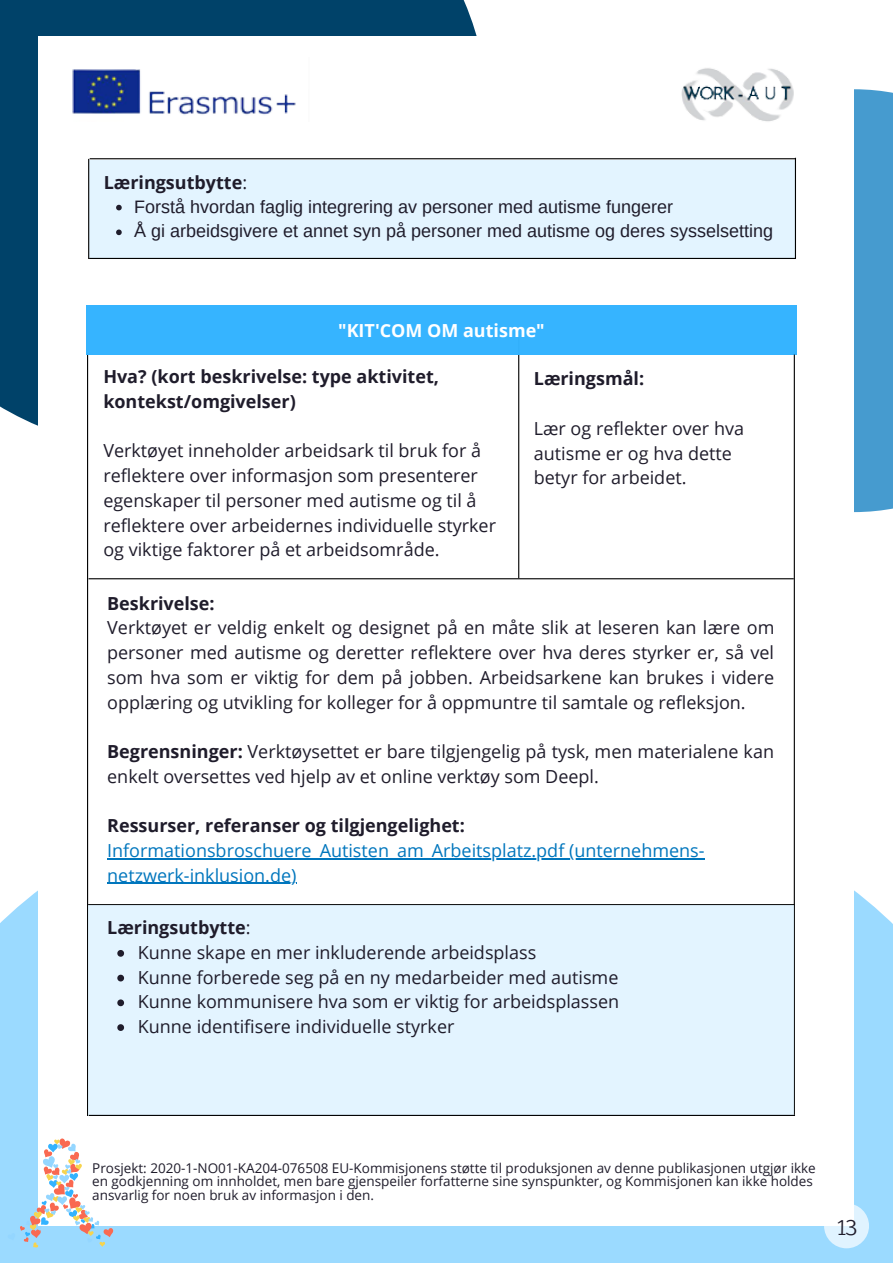
<style>
.page{position:relative;width:893px;height:1264px;background:#fff}
.page>*{position:absolute;margin:0;border:0;box-sizing:border-box;transform-origin:0 0}
.t1{font:21.15px "Souses";color:#1f1c2b}
.t2{font:18px/24.8px "Open Sans";color:#1f1c2b}
.t3{font:700 18px/24.8px "Open Sans";color:#1f1c2b}
.t4{font:18px/24.8px "Arimo";color:#1f1c2b}
.t5{font:18px/24.8px "Open Sans";color:#0076bd}
.t6{font:700 18px "Open Sans";color:#fff}
.t7{font:13.5px/13.5px "Open Sans";color:#1f1c2b}
.s1{font-weight:400}
.s2{font-weight:700}
</style>
<div class="page">
<div style="left:0;top:890px;width:892px;height:372px;background:#9bdaff"></div>
<div style="left:0;top:0;width:477px;height:426px;background:#004269"></div>
<div style="left:854px;top:89px;width:38px;height:423px;background:#469bcf"></div>
<div style="left:38px;top:36px;width:815px;height:1190px;background:#fff"></div>
<img style="left:72px;top:69px;width:224px;height:46px">
<img style="left:681px;top:68px;width:113px;height:54px">
<svg style="left:7px;top:1136px;width:107px;height:112px"></svg>
<hr style="left:90px;top:158px;width:706px;height:1px;background:#000">
<svg style="left:824px;top:1203px;width:45px;height:45px;fill:#e0f3ff"></svg>
<div style="left:89px;top:160px;width:705px;height:97px;background:#e3f4ff"></div>
<svg style="left:116px;top:205px;width:6px;height:5px"></svg>
<svg style="left:116px;top:229px;width:6px;height:6px"></svg>
<hr style="left:89px;top:258px;width:706px;height:1px;background:#000">
<hr style="left:794px;top:158px;width:2px;height:101px;background:#000">
<hr style="left:88px;top:159px;width:1px;height:100px;background:#000">
<hr style="left:107px;top:858px;width:598px;height:1px;background:#0076bd">
<hr style="left:107px;top:882px;width:190px;height:2px;background:#0076bd">
<hr style="left:87px;top:353px;width:1px;height:762px;background:#000">
<hr style="left:518px;top:337px;width:1px;height:241px;background:#000">
<div style="left:86px;top:305px;width:710px;height:49px;background:#33b3ff"></div>
<hr style="left:793px;top:354px;width:1px;height:760px;background:#000">
<hr style="left:88px;top:578px;width:705px;height:1px;background:#000">
<hr style="left:88px;top:904px;width:706px;height:1px;background:#000">
<div style="left:88px;top:905px;width:705px;height:210px;background:#e3f4ff"></div>
<hr style="left:89px;top:1114px;width:706px;height:1px;background:#000">
<svg style="left:117px;top:950px;width:7px;height:6px"></svg>
<svg style="left:117px;top:974px;width:7px;height:7px"></svg>
<svg style="left:117px;top:999px;width:7px;height:7px"></svg>
<svg style="left:117px;top:1024px;width:7px;height:6px"></svg>
<p class="t3" style="left:104px;top:170px;width:145px">Læringsutbytte<span class="s1">:</span></p>
<p class="t4" style="left:134px;top:194px;width:640px">Forstå hvordan faglig integrering av personer med autisme fungerer<br>Å gi arbeidsgivere et annet syn på personer med autisme og deres sysselsetting</p>
<p class="t6" style="left:338px;top:318px;width:208px">"KIT'COM OM autisme"</p>
<p class="t3" style="left:103px;top:364px;width:337px">Hva? (kort beskrivelse: type aktivitet, kontekst/omgivelser)</p>
<p class="t2" style="left:103px;top:438px;width:394px">Verktøyet inneholder arbeidsark til bruk for å reflektere over informasjon som presenterer egenskaper til personer med autisme og til å reflektere over arbeidernes individuelle styrker og viktige faktorer på et arbeidsområde.</p>
<p class="t3" style="left:534px;top:366px;width:112px">Læringsmål:</p>
<p class="t2" style="left:534px;top:415px;width:212px">Lær og reflekter over hva autisme er og hva dette betyr for arbeidet.</p>
<p class="t3" style="left:107px;top:590px;width:109px">Beskrivelse:</p>
<p class="t2" style="left:107px;top:615px;width:668px;text-align:justify">Verktøyet er veldig enkelt og designet på en måte slik at leseren kan lære om personer med autisme og deretter reflektere over hva deres styrker er, så vel som hva som er viktig for dem på jobben. Arbeidsarkene kan brukes i videre opplæring og utvikling for kolleger for å oppmuntre til samtale og refleksjon.</p>
<p class="t2" style="left:107px;top:738px;width:668px"><span class="s2">Begrensninger:</span> Verktøysettet er bare tilgjengelig på tysk, men materialene kan enkelt oversettes ved hjelp av et online verktøy som Deepl.</p>
<p class="t3" style="left:107px;top:813px;width:359px">Ressurser, referanser og tilgjengelighet:</p>
<p class="t5" style="left:107px;top:837px;width:599px">Informationsbroschuere_Autisten_am_Arbeitsplatz.pdf (unternehmens&shy;netzwerk-inklusion.de)</p>
<p class="t3" style="left:107px;top:914px;width:145px">Læringsutbytte<span class="s1">:</span></p>
<p class="t2" style="left:138px;top:939px;width:483px">Kunne skape en mer inkluderende arbeidsplass<br>Kunne forberede seg på en ny medarbeider med autisme Kunne kommunisere hva som er viktig for arbeidsplassen Kunne identifisere individuelle styrker</p>
<p class="t7" style="left:92px;top:1160px;width:725px">Prosjekt: 2020-1-NO01-KA204-076508 EU-Kommisjonens støtte til produksjonen av denne publikasjonen utgjør ikke en godkjenning om innholdet, men bare gjenspeiler forfatterne sine synspunkter, og Kommisjonen kan ikke holdes ansvarlig for noen bruk av informasjon i den.</p>
<p class="t1" style="left:837px;top:1214px;width:21px">13</p>
</div>
